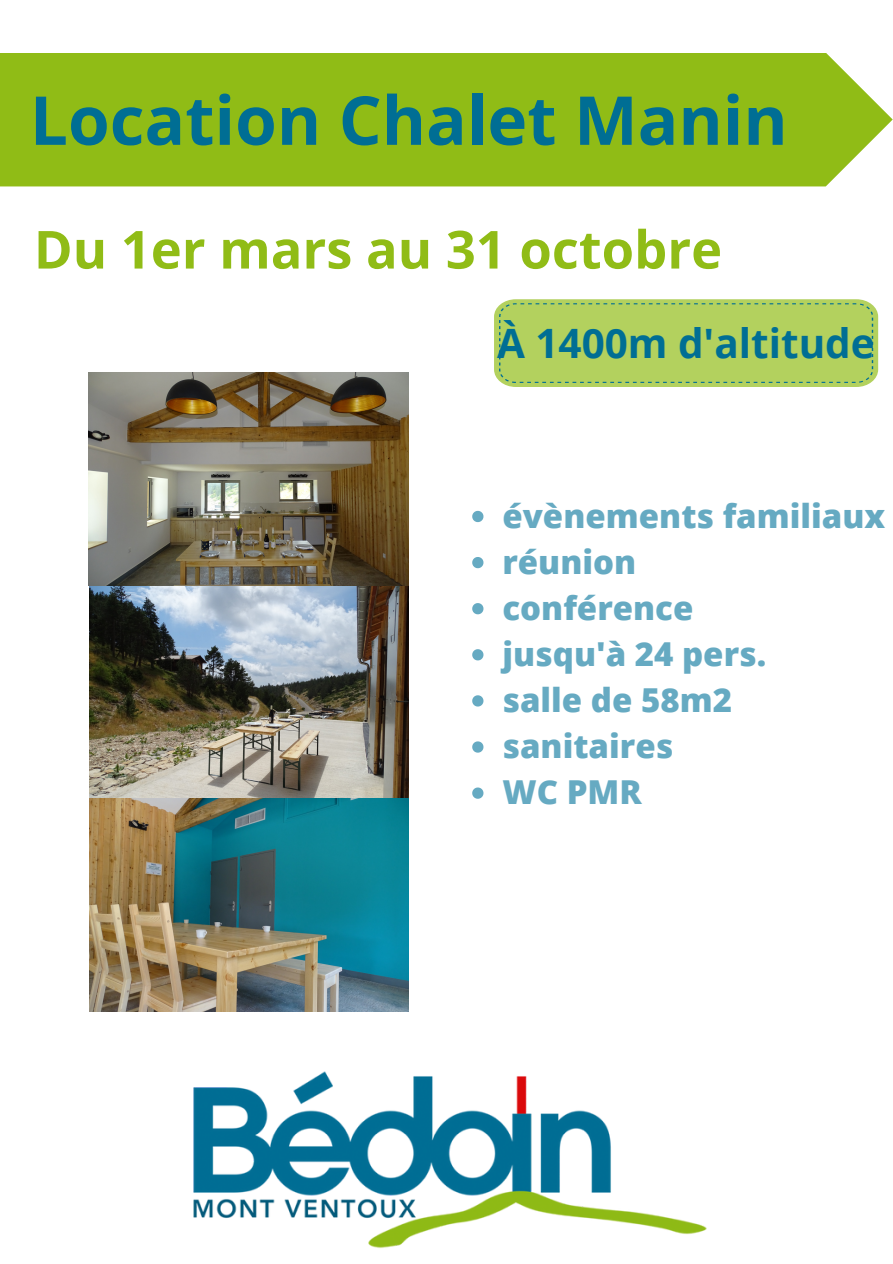
<style>
.page{position:relative;width:893px;height:1264px;background:#fff}
.page>*{position:absolute;margin:0;border:0;box-sizing:border-box;transform-origin:0 0}
.t1{font:700 67.5px "Open Sans";color:#006e94}
.t2{font:700 52.5px "Open Sans";color:#90bc16}
.t3{font:700 40.5px "Open Sans";color:#006e94}
.t4{font:800 33px "Open Sans";color:#66aac2}
</style>
<div class="page">
<div style="left:0;top:53px;width:892px;height:133px;background:#90bc16"></div>
<img style="left:193px;top:1071px;width:514px;height:178px">
<div style="left:494px;top:299px;width:384px;height:88px;background:#b3d15e"></div>
<img style="left:89px;top:372px;width:319px;height:639px">
<svg style="left:472px;top:511px;width:11px;height:11px"></svg>
<svg style="left:472px;top:557px;width:11px;height:11px"></svg>
<svg style="left:472px;top:603px;width:11px;height:11px"></svg>
<svg style="left:472px;top:649px;width:11px;height:11px"></svg>
<svg style="left:472px;top:695px;width:11px;height:11px"></svg>
<svg style="left:472px;top:741px;width:11px;height:11px"></svg>
<svg style="left:472px;top:787px;width:11px;height:11px"></svg>
<p class="t1" style="left:30px;top:73px;width:759px">Location Chalet Manin</p>
<p class="t2" style="left:34px;top:212px;width:689px">Du 1er mars au 31 octobre</p>
<p class="t3" style="left:497px;top:315px;width:379px">À 1400m d'altitude</p>
<p class="t4" style="left:502px;top:492px;width:384px">évènements familiaux</p>
<p class="t4" style="left:502px;top:538px;width:135px">réunion</p>
<p class="t4" style="left:502px;top:584px;width:192px">conférence</p>
<p class="t4" style="left:502px;top:630px;width:265px">jusqu'à 24 pers.</p>
<p class="t4" style="left:502px;top:677px;width:231px">salle de 58m2</p>
<p class="t4" style="left:502px;top:723px;width:172px">sanitaires</p>
<p class="t4" style="left:502px;top:769px;width:141px">WC PMR</p>
</div>
